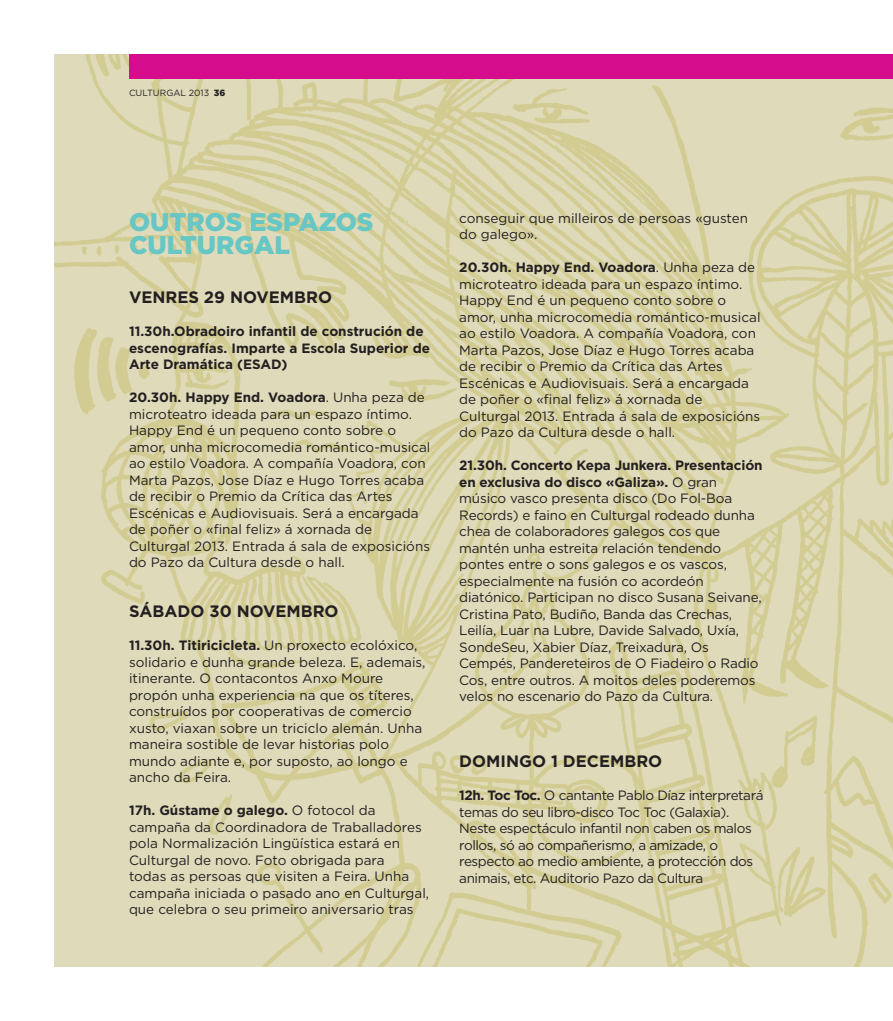
<style>
.page{position:relative;width:893px;height:1021px;background:#fff}
.page>*{position:absolute;margin:0;border:0;box-sizing:border-box;transform-origin:0 0}
.t1{font:900 25.5px/22.5px "Gotham";color:#66c7c5}
.t2{font:700 16.5px "Gotham";color:#231f20}
.t3{font:13.5px/16.5px "Gotham";color:#231f20}
.t4{font:13.5px/16.5px "Gotham";letter-spacing:-.03em;color:#231f20}
.t5{font:700 13.5px/16.5px "Gotham";color:#231f20}
.t6{font:9px "Gotham";color:#231f20}
.s1{font-weight:900}
.s2{font-weight:700}
</style>
<div class="page">
<img style="left:54px;top:54px;width:839px;height:912px">
<div style="left:129px;top:54px;width:764px;height:25px;background:#d50d8c"></div>
<p class="t6" style="left:129px;top:88px;width:98px">CULTURGAL 2013 <span class="s1">36</span></p>
<h1 class="t1" style="left:129px;top:210px;width:242px">OUTROS ESPAZOS<br>CULTURGAL</h1>
<p class="t2" style="left:129px;top:288px;width:25px">Venre</p>
<p class="t2" style="left:188px;top:288px;width:145px">s 29 novembro</p>
<p class="t5" style="left:129px;top:323px;width:303px">11.30h.Obradoiro infantil de construción de escenografías. I mparte a Escola Superior de<br>Arte Dramática (ESAD)</p>
<p class="t3" style="left:129px;top:389px;width:303px"><span class="s2">20.30h. Happy End. Voadora</span>. Unha peza de microteatro ideada para un espazo íntimo.<br>Happy End é un pequeno conto sobre o amor, unha microcomedia romántico-musical ao estilo Voadora. A compañía Voadora, con Marta Pazos, Jose D íaz e H ugo Torres acaba de recibir o Premio da Crítica das Artes Escénicas e Audiovisuais. Será a encargada de poñer o «final feliz» á xornada de Culturgal 2013. Entrada á sala de exposicións do Pazo da Cultura desde o hall.</p>
<p class="t2" style="left:129px;top:601px;width:211px">Sábado 30 novembro</p>
<p class="t3" style="left:129px;top:636px;width:298px"><span class="s2">11.30h. Titiricicleta.</span> Un proxecto ecolóxico, solidario e dunha grande beleza. E, ademais, itinerante. O contacontos Anxo Moure propón unha experiencia na que os títeres, construídos por cooperativas de comercio xusto, viaxan sobre un triciclo alemán. Unha maneira sostible de levar historias polo mundo adiante e, por suposto, ao longo e ancho da Feira.</p>
<p class="t3" style="left:129px;top:801px;width:302px"><span class="s2">17h. Gústame o galego.</span> O fotocol da campaña da Coordinadora de Traballadores pola Normalización Lingüística estará en Culturgal de novo. Foto obrigada para<br>todas as persoas que visiten a Feira. Unha campaña iniciada o pasado ano en Culturgal, que celebra o seu primeiro aniversario tras</p>
<p class="t3" style="left:459px;top:209px;width:290px">conseguir que milleiros de persoas «gusten do galego».</p>
<p class="t3" style="left:459px;top:259px;width:303px"><span class="s2">20.30h. Happy End. Voadora</span>. Unha peza de microteatro ideada para un espazo íntimo.<br>Happy End é un pequeno conto sobre o amor, unha microcomedia romántico-musical ao estilo Voadora. A compañía Voadora, con Marta Pazos, Jose D íaz e H ugo Torres acaba de recibir o Premio da Crítica das Artes Escénicas e Audiovisuais. Será a encargada de poñer o «final feliz» á xornada de Culturgal 2013. Entrada á sala de exposicións do Pazo da Cultura desde o hall.</p>
<p class="t3" style="left:459px;top:457px;width:305px"><span class="s2">21.30h. Concerto Kepa Junkera. Presentación en exclusiva do disco «Galiza».</span> O gran músico vasco presenta disco (Do Fol-Boa Records) e faino en Culturgal rodeado dunha chea de colaboradores galegos cos que mantén unha estreita relación tendendo pontes entre o sons galegos e os vascos, especialmente na fusión co acordeón diatónico. Participan no disco Susana Seivane, Cristina Pato, Budiño, Banda das Crechas, Leilía, Luar na Lubre, Davide Salvado, Uxía, SondeSeu, Xabier D íaz, Treixadura, Os Cempés, Pandereteiros de O Fiadeiro o Radio Cos, entre outros. A moitos deles poderemos velos no escenario do Pazo da Cultura.</p>
<p class="t2" style="left:459px;top:752px;width:129px">Domingo 1 dece</p>
<p class="t2" style="left:610px;top:752px;width:54px">mbro</p>
<p class="t4" style="left:459px;top:787px;width:306px"><span class="s2">12h. Toc Toc.</span> O cantante Pablo D íaz interpretará temas do seu libro-disco Toc Toc (Galaxia).<br>Neste espectáculo infantil non caben os malos rollos, só ao compañerismo, a amizade, o respecto ao medio ambiente, a protección dos animais, etc. Auditorio Pazo da Cultura</p>
</div>
